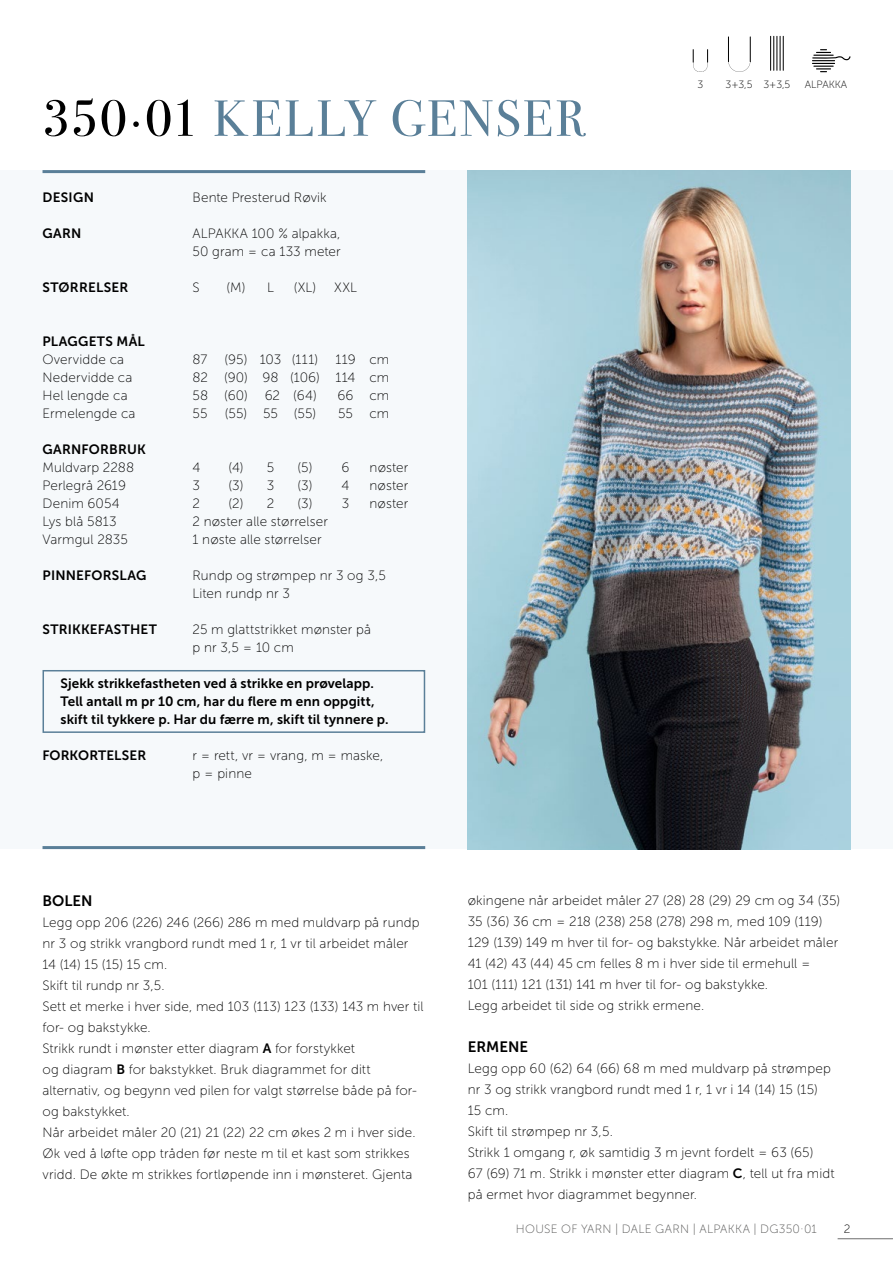
<style>
.page{position:relative;width:893px;height:1263px;background:#fff}
.page>*{position:absolute;margin:0;border:0;box-sizing:border-box;transform-origin:0 0}
.INNHOLD{font:51px "Bodoni Svty Two ITCTT";letter-spacing:.045em;color:#5a7f98}
.INNHOLD-_Opps{font:15px "Museo Sans 700";color:#000}
.INNHOLD-_Opps-2{font:13.5px/21px "Museo Sans 100";letter-spacing:.01em;color:#000}
.INNHOLD-2{font:13.5px/18px "Museo Sans 100";letter-spacing:.01em;color:#000}
.INNHOLD-3{font:13.5px/18px "Museo Sans 700";letter-spacing:.01em;color:#000}
.INNHOLD-4{font:13.5px "Museo Sans 700";letter-spacing:.03em;color:#000}
.t1{font:12px "Museo Sans 100";letter-spacing:.02em;color:#565655}
.INNHOLD-5{font:12px "Museo Sans 100";color:#000}
.t2{font:10.5px "Museo Sans 100";color:#000}
.s1{color:#000}
.s2{font-family:"Museo Sans 700"}
</style>
<div class="page">
<hr style="left:838px;top:1238px;width:55px;height:1px;background:#6e6e6e">
<div style="left:0;top:170px;width:893px;height:679px;background:#f6f9fb"></div>
<hr style="left:43px;top:170px;width:382px;height:3px;background:#5a7f98">
<hr style="left:43px;top:846px;width:382px;height:3px;background:#5a7f98">
<div style="left:43px;top:670px;width:382px;height:63px;border:2px solid #5a7f98"></div>
<img style="left:468px;top:170px;width:382px;height:679px">
<svg style="left:812px;top:49px;width:38px;height:23px"></svg>
<svg style="left:728px;top:36px;width:23px;height:36px"></svg>
<hr style="left:770px;top:36px;width:1px;height:35px;background:#000">
<hr style="left:773px;top:36px;width:1px;height:35px;background:#000">
<hr style="left:776px;top:36px;width:1px;height:35px;background:#000">
<hr style="left:780px;top:36px;width:1px;height:35px;background:#000">
<hr style="left:783px;top:36px;width:1px;height:35px;background:#000">
<svg style="left:693px;top:49px;width:15px;height:23px"></svg>
<p class="INNHOLD" style="left:43px;top:77px;width:544px"><span class="s1">350∙01</span> KELLY GENSER</p>
<p class="INNHOLD-3" style="left:43px;top:188px;width:53px">DESIGN</p>
<p class="INNHOLD-2" style="left:193px;top:188px;width:136px">Bente Presterud Røvik</p>
<p class="INNHOLD-3" style="left:43px;top:224px;width:40px">GARN</p>
<p class="INNHOLD-2" style="left:193px;top:224px;width:150px">ALPAKKA 100 % alpakka,<br>50 gram = ca 133 meter</p>
<p class="INNHOLD-3" style="left:43px;top:278px;width:87px">STØRRELSER</p>
<p class="INNHOLD-2" style="left:193px;top:278px;width:9px">S</p>
<p class="INNHOLD-2" style="left:227px;top:278px;width:49px">(M) L</p>
<p class="INNHOLD-2" style="left:294px;top:278px;width:65px">(XL) XXL</p>
<p class="INNHOLD-4" style="left:43px;top:334px;width:104px">PLAGGETS MÅL</p>
<p class="INNHOLD-2" style="left:43px;top:350px;width:83px">Overvidde ca</p>
<p class="INNHOLD-2" style="left:193px;top:350px;width:16px">87</p>
<p class="INNHOLD-2" style="left:225px;top:350px;width:95px">(95) 103 (111)</p>
<p class="INNHOLD-2" style="left:335px;top:350px;width:55px">119 cm</p>
<p class="INNHOLD-2" style="left:43px;top:368px;width:91px">Nedervidde ca</p>
<p class="INNHOLD-2" style="left:193px;top:368px;width:198px">82 (90) 98 (106) 114 cm</p>
<p class="INNHOLD-2" style="left:43px;top:386px;width:87px">Hel lengde ca</p>
<p class="INNHOLD-2" style="left:193px;top:386px;width:126px">58 (60) 62 (64)</p>
<p class="INNHOLD-2" style="left:337px;top:386px;width:53px">66 cm</p>
<p class="INNHOLD-2" style="left:43px;top:404px;width:95px">Ermelengde ca</p>
<p class="INNHOLD-2" style="left:193px;top:404px;width:16px">55</p>
<p class="INNHOLD-2" style="left:225px;top:404px;width:93px">(55) 55 (55)</p>
<p class="INNHOLD-2" style="left:338px;top:404px;width:53px">55 cm</p>
<p class="INNHOLD-3" style="left:43px;top:440px;width:105px">GARNFORBRUK</p>
<p class="INNHOLD-2" style="left:43px;top:458px;width:93px">Muldvarp 2288</p>
<p class="INNHOLD-2" style="left:193px;top:458px;width:9px">4</p>
<p class="INNHOLD-2" style="left:228px;top:458px;width:47px">(4) 5</p>
<p class="INNHOLD-2" style="left:298px;top:458px;width:53px">(5) 6</p>
<p class="INNHOLD-2" style="left:370px;top:458px;width:40px">nøster</p>
<p class="INNHOLD-2" style="left:43px;top:476px;width:85px">Perlegrå 2619</p>
<p class="INNHOLD-2" style="left:193px;top:476px;width:9px">3</p>
<p class="INNHOLD-2" style="left:228px;top:476px;width:47px">(3) 3</p>
<p class="INNHOLD-2" style="left:297px;top:476px;width:54px">(3) 4</p>
<p class="INNHOLD-2" style="left:370px;top:476px;width:40px">nøster</p>
<p class="INNHOLD-2" style="left:43px;top:494px;width:79px">Denim 6054</p>
<p class="INNHOLD-2" style="left:193px;top:494px;width:9px">2</p>
<p class="INNHOLD-2" style="left:229px;top:494px;width:47px">(2) 2</p>
<p class="INNHOLD-2" style="left:297px;top:494px;width:53px">(3) 3</p>
<p class="INNHOLD-2" style="left:370px;top:494px;width:40px">nøster</p>
<p class="INNHOLD-2" style="left:43px;top:512px;width:76px">Lys blå 5813</p>
<p class="INNHOLD-2" style="left:193px;top:512px;width:137px">2 nøster alle størrelser</p>
<p class="INNHOLD-2" style="left:43px;top:530px;width:87px">Varmgul 2835</p>
<p class="INNHOLD-2" style="left:193px;top:530px;width:131px">1 nøste alle størrelser</p>
<p class="INNHOLD-3" style="left:43px;top:566px;width:105px">PINNEFORSLAG</p>
<p class="INNHOLD-2" style="left:193px;top:566px;width:195px">Rundp og strømpep nr 3 og 3,5</p>
<p class="INNHOLD-2" style="left:193px;top:584px;width:99px">Liten rundp nr 3</p>
<p class="INNHOLD-3" style="left:43px;top:620px;width:116px">STRIKKEFASTHET</p>
<p class="INNHOLD-2" style="left:193px;top:620px;width:180px">25 m glattstrikket mønster på p nr 3,5 = 10 cm</p>
<p class="INNHOLD-3" style="left:61px;top:674px;width:330px">Sjekk strikkefastheten ved å strikke en prøvelapp.<br>Tell antall m pr 10 cm, har du flere m enn oppgitt, skift til tykkere p. Har du færre m, skift til tynnere p.</p>
<p class="INNHOLD-3" style="left:43px;top:746px;width:105px">FORKORTELSER</p>
<p class="INNHOLD-2" style="left:193px;top:746px;width:192px">r = rett, vr = vrang, m = maske, p = pinne</p>
<p class="t2" style="left:697px;top:79px;width:7px">3</p>
<p class="t2" style="left:725px;top:79px;width:28px">3+3,5</p>
<p class="t2" style="left:763px;top:79px;width:28px">3+3,5</p>
<p class="t2" style="left:805px;top:79px;width:44px">ALPAKKA</p>
<p class="INNHOLD-_Opps" style="left:43px;top:892px;width:52px">BOLEN</p>
<p class="INNHOLD-_Opps-2" style="left:43px;top:912px;width:378px">Legg opp 206 (226) 246 (266) 286 m med muldvarp på rundp nr 3 og strikk vrangbord rundt med 1 r, 1 vr til arbeidet måler<br>14 (14) 15 (15) 15 cm.</p>
<p class="INNHOLD-_Opps-2" style="left:43px;top:975px;width:124px">Skift til rundp nr 3,5.</p>
<p class="INNHOLD-_Opps-2" style="left:43px;top:996px;width:383px">Sett et merke i hver side, med 103 (113) 123 (133) 143 m hver til for- og bakstykke.</p>
<p class="INNHOLD-_Opps-2" style="left:43px;top:1038px;width:376px">Strikk rundt i mønster etter diagram <span class="s2">A</span> for forstykket<br>og diagram <span class="s2">B</span> for bakstykket. Bruk diagrammet for ditt alternativ, og begynn ved pilen for valgt størrelse både på for&shy;og bakstykket.</p>
<p class="INNHOLD-_Opps-2" style="left:43px;top:1122px;width:375px">Når arbeidet måler 20 (21) 21 (22) 22 cm økes 2 m i hver side.<br>Øk ved å løfte opp tråden før neste m til et kast som strikkes vridd. De økte m strikkes fortløpende inn i mønsteret. Gjenta</p>
<p class="INNHOLD-_Opps-2" style="left:468px;top:889px;width:374px">økingene når arbeidet måler 27 (28) 28 (29) 29 cm og 34 (35)<br>35 (36) 36 cm = 218 (238) 258 (278) 298 m, med 109 (119)<br>129 (139) 149 m hver til for- og bakstykke. Når arbeidet måler 41 (42) 43 (44) 45 cm felles 8 m i hver side til ermehull =<br>101 (111) 121 (131) 141 m hver til for- og bakstykke.</p>
<p class="INNHOLD-_Opps-2" style="left:468px;top:994px;width:238px">Legg arbeidet til side og strikk ermene.</p>
<p class="INNHOLD-_Opps" style="left:468px;top:1038px;width:62px">ERMENE</p>
<p class="INNHOLD-_Opps-2" style="left:468px;top:1057px;width:365px">Legg opp 60 (62) 64 (66) 68 m med muldvarp på strømpep nr 3 og strikk vrangbord rundt med 1 r, 1 vr i 14 (14) 15 (15)<br>15 cm.</p>
<p class="INNHOLD-_Opps-2" style="left:468px;top:1120px;width:147px">Skift til strømpep nr 3,5.</p>
<p class="INNHOLD-_Opps-2" style="left:468px;top:1141px;width:368px">Strikk 1 omgang r, øk samtidig 3 m jevnt fordelt = 63 (65)<br>67 (69) 71 m. Strikk i mønster etter diagram <span class="s2">C</span>, tell ut fra midt på ermet hvor diagrammet begynner.</p>
<p class="t1" style="left:516px;top:1222px;width:303px">HOUSE OF YARN | DALE GARN | ALPAKKA | DG350·01</p>
<p class="INNHOLD-5" style="left:844px;top:1222px;width:8px">2</p>
</div>
